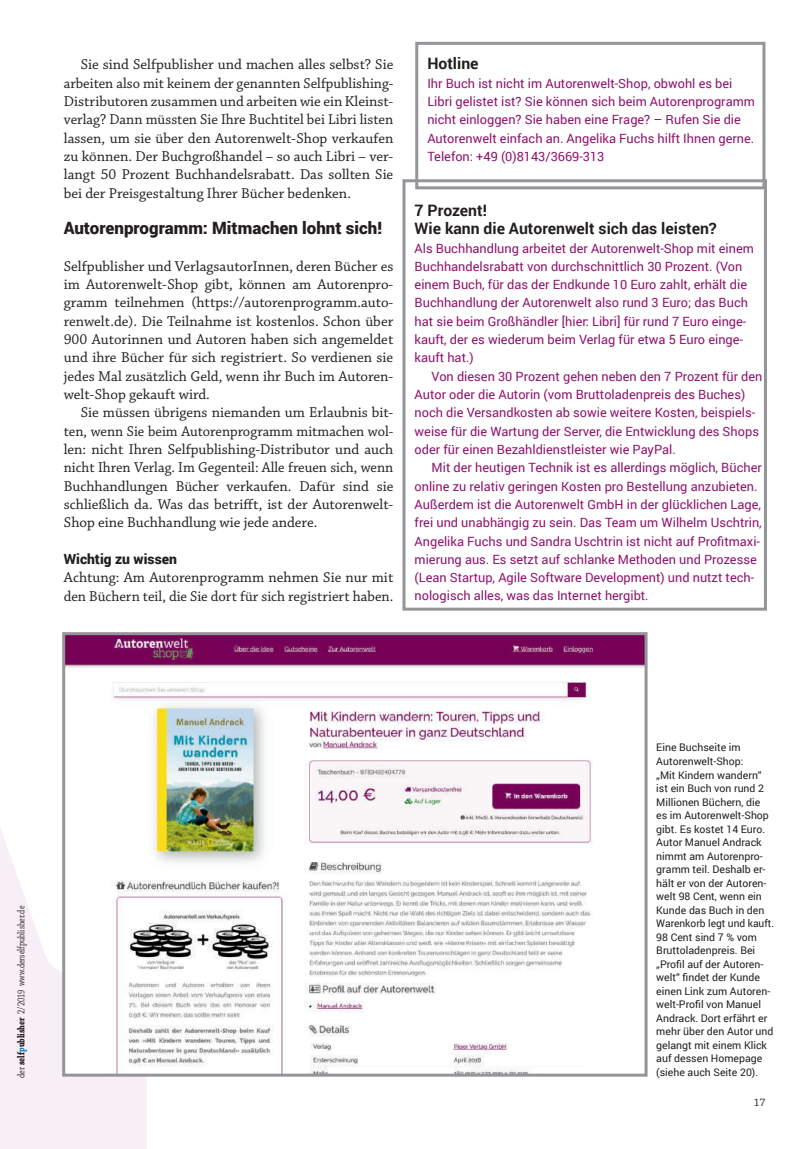
<style>
.page{position:relative;width:808px;height:1149px;background:#fff}
.page>*{position:absolute;margin:0;border:0;box-sizing:border-box;transform-origin:0 0}
.t1{font:900 16.95px "Roboto";color:#231f20}
.t2{font:700 15.75px/18.3px "Roboto";color:#231f20}
.t3{font:15px/18.3px "Chaparral Pro";color:#231f20;text-align:justify}
.t4{font:900 13.95px "Roboto";color:#231f20}
.t5{font:12.75px/18.3px "Roboto";color:#90126d}
.t6{font:11.25px "Chaparral Pro";color:#231f20}
.t7{font:10.5px/13.5px "Roboto";color:#231f20}
.t8{font:10.5px "Chaparral Pro";color:#231f20;scale:.76 1}
.s1{font-weight:700}
.s2{font-weight:700;color:#008fd5}
</style>
<div class="page">
<svg style="left:0;top:829px;width:147px;height:319px;fill:#f7eff5"></svg>
<img style="left:66px;top:636px;width:577px;height:436px">
<div style="left:62px;top:632px;width:585px;height:444px;border:3px solid #939598"></div>
<div style="left:415px;top:42px;width:350px;height:147px;border:3px solid #939598"></div>
<div style="left:402px;top:179px;width:365px;height:431px;border:3px solid #939598"></div>
<p class="t3" style="left:64px;top:56px;width:331px;text-indent:17px">Sie sind Selfpublisher und machen alles selbst? Sie arbeiten also mit keinem der genannten Selfpublishing-Distributoren zusammen und arbeiten wie ein Kleinst&shy;verlag? Dann müssten Sie Ihre Buchtitel bei Libri listen lassen, um sie über den Autorenwelt-Shop verkaufen zu können. Der Buchgroßhandel – so auch Libri – ver&shy;langt 50 Prozent Buchhandelsrabatt. Das sollten Sie bei der Preisgestaltung Ihrer Bücher bedenken.</p>
<h1 class="t1" style="left:64px;top:216px;width:320px">Autorenprogramm: Mitmachen lohnt sich!</h1>
<p class="t3" style="left:64px;top:257px;width:331px">Selfpublisher und VerlagsautorInnen, deren Bücher es im Autorenwelt-Shop gibt, können am Autorenpro&shy;gramm teilnehmen (https://autorenprogramm.auto&shy;renwelt.de). Die Teilnahme ist kostenlos. Schon über 900 Autorinnen und Autoren haben sich angemeldet und ihre Bücher für sich registriert. So verdienen sie jedes Mal zusätzlich Geld, wenn ihr Buch im Autoren&shy;welt-Shop gekauft wird.</p>
<p class="t3" style="left:64px;top:404px;width:331px;text-indent:17px">Sie müssen übrigens niemanden um Erlaubnis bit&shy;ten, wenn Sie beim Autorenprogramm mitmachen wol&shy;len: nicht Ihren Selfpublishing-Distributor und auch nicht Ihren Verlag. Im Gegenteil: Alle freuen sich, wenn Buchhandlungen Bücher verkaufen. Dafür sind sie schließlich da. Was das betrifft, ist der Autorenwelt-Shop eine Buchhandlung wie jede andere.</p>
<p class="t4" style="left:64px;top:549px;width:115px">Wichtig zu wissen</p>
<p class="t3" style="left:64px;top:568px;width:331px">Achtung: Am Autorenprogramm nehmen Sie nur mit den Büchern teil, die Sie dort für sich registriert haben.</p>
<p class="t2" style="left:427px;top:54px;width:53px">Hotline</p>
<p class="t5" style="left:427px;top:73px;width:329px">Ihr Buch ist nicht im Autorenwelt-Shop, obwohl es bei Libri gelistet ist? Sie können sich beim Autorenprogramm nicht einloggen? Sie haben eine Frage? – Rufen Sie die Autorenwelt einfach an. Angelika Fuchs hilft Ihnen gerne.<br>Telefon: +49 (0)8143/3669-313</p>
<p class="t2" style="left:415px;top:200px;width:304px">7 Prozent!<br>Wie kann die Autorenwelt sich das leisten?</p>
<p class="t5" style="left:415px;top:238px;width:341px">Als Buchhandlung arbeitet der Autorenwelt-Shop mit einem Buchhandelsrabatt von durchschnittlich 30 Prozent. (Von einem Buch, für das der Endkunde 10 Euro zahlt, erhält die Buchhandlung der Autorenwelt also rund 3 Euro; das Buch hat sie beim Großhändler [hier: Libri] für rund 7 Euro einge&shy;kauft, der es wiederum beim Verlag für etwa 5 Euro einge&shy;kauft hat.)</p>
<p class="t5" style="left:415px;top:366px;width:349px;text-indent:17px">Von diesen 30 Prozent gehen neben den 7 Prozent für den Autor oder die Autorin (vom Bruttoladenpreis des Buches) noch die Versandkosten ab sowie weitere Kosten, beispiels&shy;weise für die Wartung der Server, die Entwicklung des Shops oder für einen Bezahldienstleister wie PayPal.</p>
<p class="t5" style="left:415px;top:458px;width:349px;text-indent:17px">Mit der heutigen Technik ist es allerdings möglich, Bücher online zu relativ geringen Kosten pro Bestellung anzubieten.<br>Außerdem ist die Autorenwelt GmbH in der glücklichen Lage, frei und unabhängig zu sein. Das Team um Wilhelm Uschtrin, Angelika Fuchs und Sandra Uschtrin ist nicht auf Profitmaxi&shy;mierung aus. Es setzt auf schlanke Methoden und Prozesse (Lean Startup, Agile Software Development) und nutzt tech&shy;nologisch alles, was das Internet hergibt.</p>
<p class="t8" style="left:15px;top:1077px;width:227px;rotate:-90deg">der <span class="s1">self</span><span class="s2">p</span><span class="s1">ublisher</span> 2/2019 www.derselfpublisher.de</p>
<p class="t7" style="left:656px;top:740px;width:119px">Eine Buchseite im<br>Autorenwelt-Shop:<br>„Mit Kindern wandern“ ist ein Buch von rund 2<br>Millionen Büchern, die<br>es im Autorenwelt-Shop gibt. Es kostet 14 Euro.<br>Autor Manuel Andrack nimmt am Autorenpro&shy;gramm teil. Deshalb er&shy;hält er von der Autoren&shy;welt 98 Cent, wenn ein<br>Kunde das Buch in den<br>Warenkorb legt und kauft.<br>98 Cent sind 7 % vom<br>Bruttoladenpreis. Bei „Profil auf der Autoren&shy;welt“ findet der Kunde einen Link zum Autoren&shy;welt-Profil von Manuel<br>Andrack. Dort erfährt er mehr über den Autor und gelangt mit einem Klick auf dessen Homepage (siehe auch Seite 20).</p>
<p class="t6" style="left:754px;top:1096px;width:13px">17</p>
</div>
